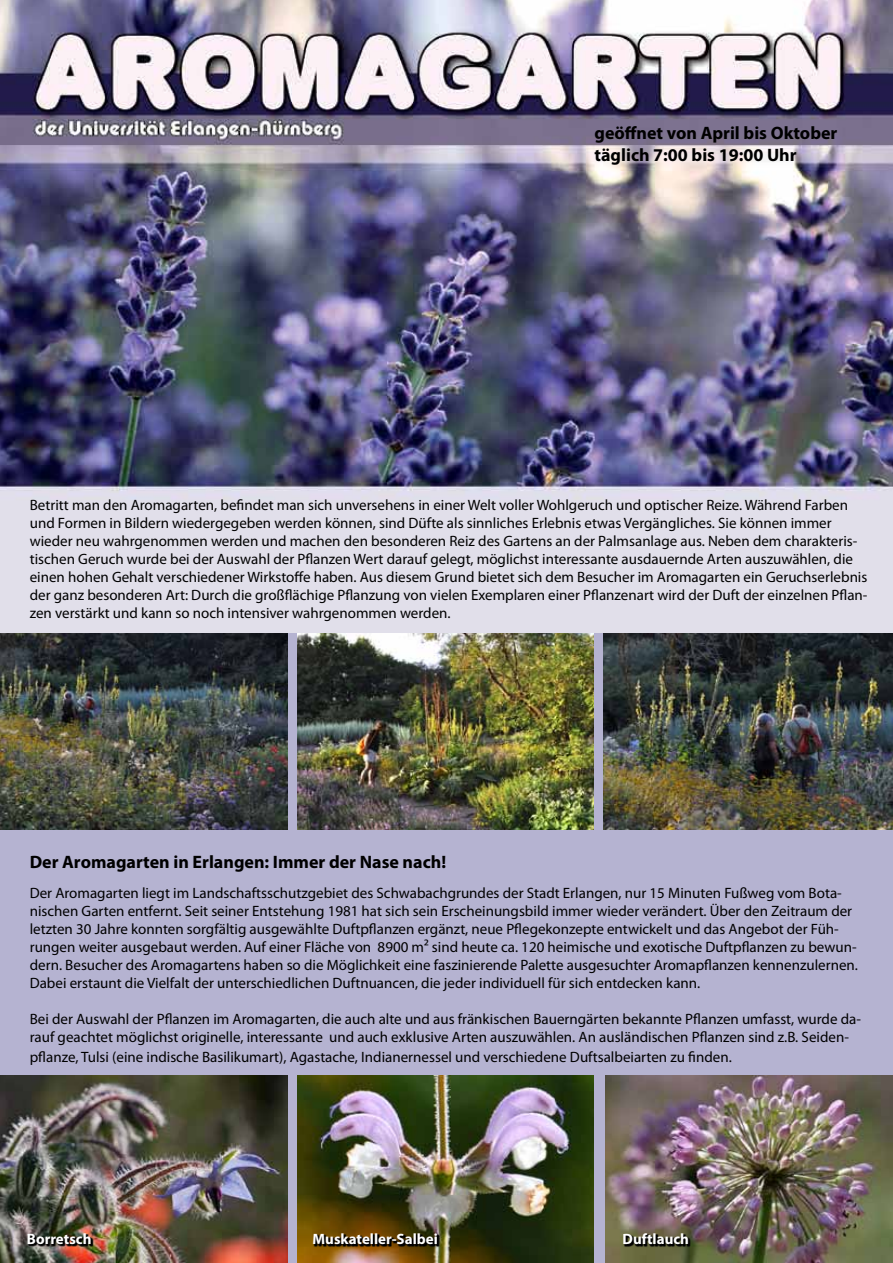
<style>
.page{position:relative;width:893px;height:1263px;background:#fff}
.page>*{position:absolute;margin:0;border:0;box-sizing:border-box;transform-origin:0 0}
.t1{font:700 18px/21.6px "Myriad Pro";color:#000}
.t2{font:15px/18px "Myriad Pro";color:#000}
.t3{font:700 15px "Myriad Pro";color:#fff}
</style>
<div class="page">
<img style="left:0;top:0;width:893px;height:633px">
<div style="left:0;top:633px;width:893px;height:630px;background:#b5b3d1"></div>
<img style="left:297px;top:1076px;width:296px;height:187px">
<svg style="left:314px;top:1234px;width:126px;height:13px;background:#2b1c01"></svg>
<img style="left:605px;top:1076px;width:288px;height:187px">
<svg style="left:623px;top:1234px;width:68px;height:13px"></svg>
<img style="left:0;top:1076px;width:287px;height:187px">
<svg style="left:28px;top:1234px;width:65px;height:13px"></svg>
<img style="left:0;top:633px;width:287px;height:196px">
<img style="left:297px;top:633px;width:296px;height:196px">
<img style="left:603px;top:633px;width:290px;height:196px">
<p class="t1" style="left:594px;top:121px;width:244px">geöffnet von April bis Oktober täglich 7:00 bis 19:00 Uhr</p>
<p class="t2" style="left:30px;top:496px;width:839px">Betritt man den Aromagarten, befindet man sich unversehens in einer Welt voller Wohlgeruch und optischer Reize. Während Farben und Formen in Bildern wiedergegeben werden können, sind Düfte als sinnliches Erlebnis etwas Vergängliches. Sie können immer wieder neu wahrgenommen werden und machen den besonderen Reiz des Gartens an der Palmsanlage aus. Neben dem charakteris&shy;tischen Geruch wurde bei der Auswahl der Pflanzen Wert darauf gelegt, möglichst interessante ausdauernde Arten auszuwählen, die einen hohen Gehalt verschiedener Wirkstoffe haben. Aus diesem Grund bietet sich dem Besucher im Aromagarten ein Geruchserlebnis der ganz besonderen Art: Durch die großflächige Pflanzung von vielen Exemplaren einer Pflanzenart wird der Duft der einzelnen Pflan&shy;zen verstärkt und kann so noch intensiver wahrgenommen werden.</p>
<p class="t1" style="left:30px;top:851px;width:418px">Der Aromagarten in Erlangen: Immer der Nase nach!</p>
<p class="t2" style="left:30px;top:884px;width:830px">Der Aromagarten liegt im Landschaftsschutzgebiet des Schwabachgrundes der Stadt Erlangen, nur 15 Minuten Fußweg vom Bota&shy;nischen Garten entfernt. Seit seiner Entstehung 1981 hat sich sein Erscheinungsbild immer wieder verändert. Über den Zeitraum der letzten 30 Jahre konnten sorgfältig ausgewählte Duftpflanzen ergänzt, neue Pflegekonzepte entwickelt und das Angebot der Füh&shy;rungen weiter ausgebaut werden. Auf einer Fläche von 8900 m² sind heute ca. 120 heimische und exotische Duftpflanzen zu bewun&shy;dern. Besucher des Aromagartens haben so die Möglichkeit eine faszinierende Palette ausgesuchter Aromapflanzen kennenzulernen.<br>Dabei erstaunt die Vielfalt der unterschiedlichen Duftnuancen, die jeder individuell für sich entdecken kann.</p>
<p class="t2" style="left:30px;top:1010px;width:833px">Bei der Auswahl der Pflanzen im Aromagarten, die auch alte und aus fränkischen Bauerngärten bekannte Pflanzen umfasst, wurde da&shy;rauf geachtet möglichst originelle, interessante und auch exklusive Arten auszuwählen. An ausländischen Pflanzen sind z.B. Seiden-</p>
<p class="t2" style="left:30px;top:1047px;width:704px">pflanze, Tulsi (eine indische Basilikumart), Agastache, Indianernessel und verschiedene Duftsalbeiarten zu finden.</p>
<p class="t3" style="left:27px;top:1229px;width:66px">Borretsch</p>
<p class="t3" style="left:313px;top:1229px;width:127px">Muskateller-Salbei</p>
<p class="t3" style="left:622px;top:1229px;width:68px">Duftlauch</p>
</div>
